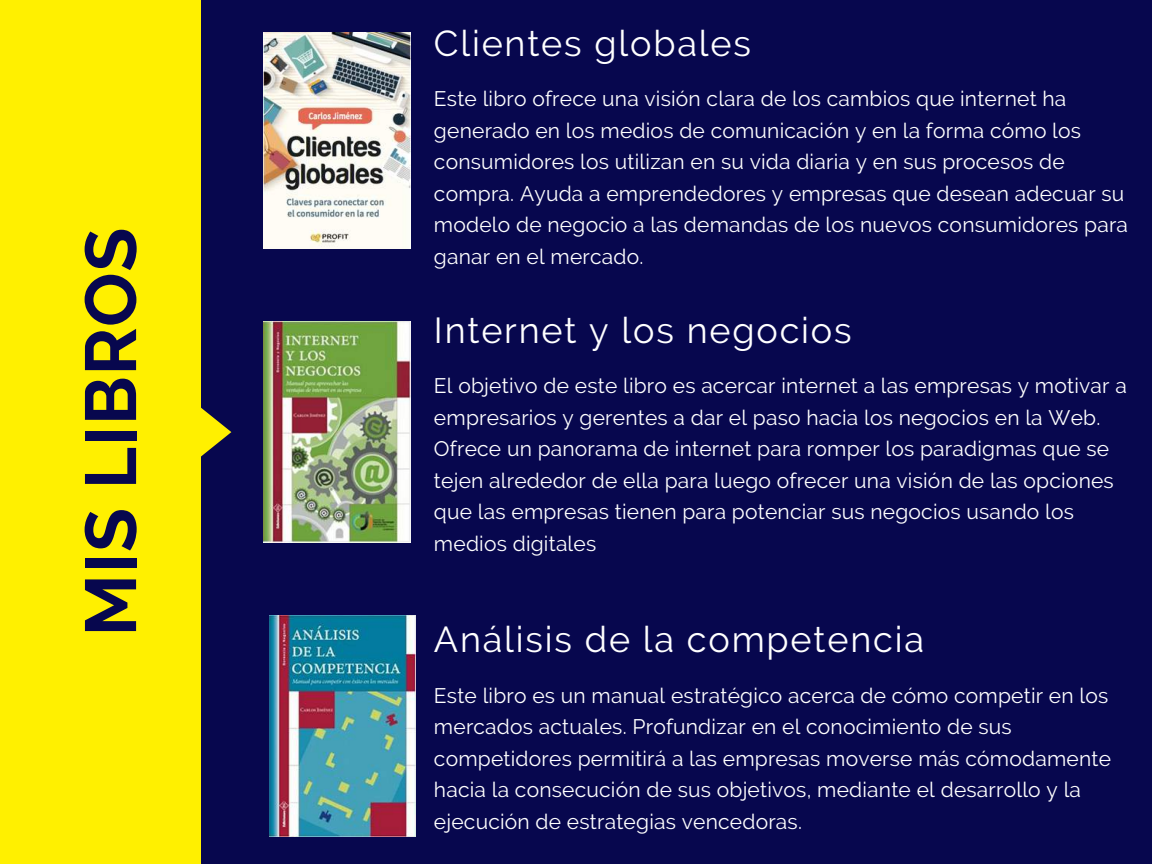
<style>
.page{position:relative;width:1152px;height:864px;background:#fff000}
.page>*{position:absolute;margin:0;border:0;box-sizing:border-box;transform-origin:0 0}
.t1{font:700 72px "Raleway";letter-spacing:.01em;color:#07074e}
.t2{font:36px "Raleway";letter-spacing:.05em;color:#fff}
.t3{font:21px/31.5px "Raleway";letter-spacing:.01em;color:#fff}
</style>
<div class="page">
<div style="left:202px;top:0;width:950px;height:864px;background:#07074e"></div>
<svg style="left:201px;top:407px;width:30px;height:50px"></svg>
<img style="left:264px;top:322px;width:146px;height:220px">
<img style="left:270px;top:616px;width:146px;height:220px">
<img style="left:264px;top:32px;width:146px;height:216px">
<h1 class="t1" style="left:68px;top:636px;width:410px;rotate:-90deg">MIS LIBROS</h1>
<h2 class="t2" style="left:434px;top:22px;width:318px">Clientes globales</h2>
<p class="t3" style="left:434px;top:83px;width:696px">Este libro ofrece una visión clara de los cambios que internet ha generado en los medios de comunicación y en la forma cómo los consumidores los utilizan en su vida diaria y en sus procesos de compra. Ayuda a emprendedores y empresas que desean adecuar su modelo de negocio a las demandas de los nuevos consumidores para ganar en el mercado.</p>
<h2 class="t2" style="left:434px;top:309px;width:419px">Internet y los negocios</h2>
<p class="t3" style="left:434px;top:370px;width:694px">El objetivo de este libro es acercar internet a las empresas y motivar a empresarios y gerentes a dar el paso hacia los negocios en la Web.<br>Ofrece un panorama de internet para romper los paradigmas que se tejen alrededor de ella para luego ofrecer una visión de las opciones que las empresas tienen para potenciar sus negocios usando los medios digitales</p>
<h2 class="t2" style="left:434px;top:618px;width:491px">Análisis de la competencia</h2>
<p class="t3" style="left:434px;top:680px;width:679px">Este libro es un manual estratégico acerca de cómo competir en los mercados actuales. Profundizar en el conocimiento de sus competidores permitirá a las empresas moverse más cómodamente hacia la consecución de sus objetivos, mediante el desarrollo y la ejecución de estrategias vencedoras.</p>
</div>
